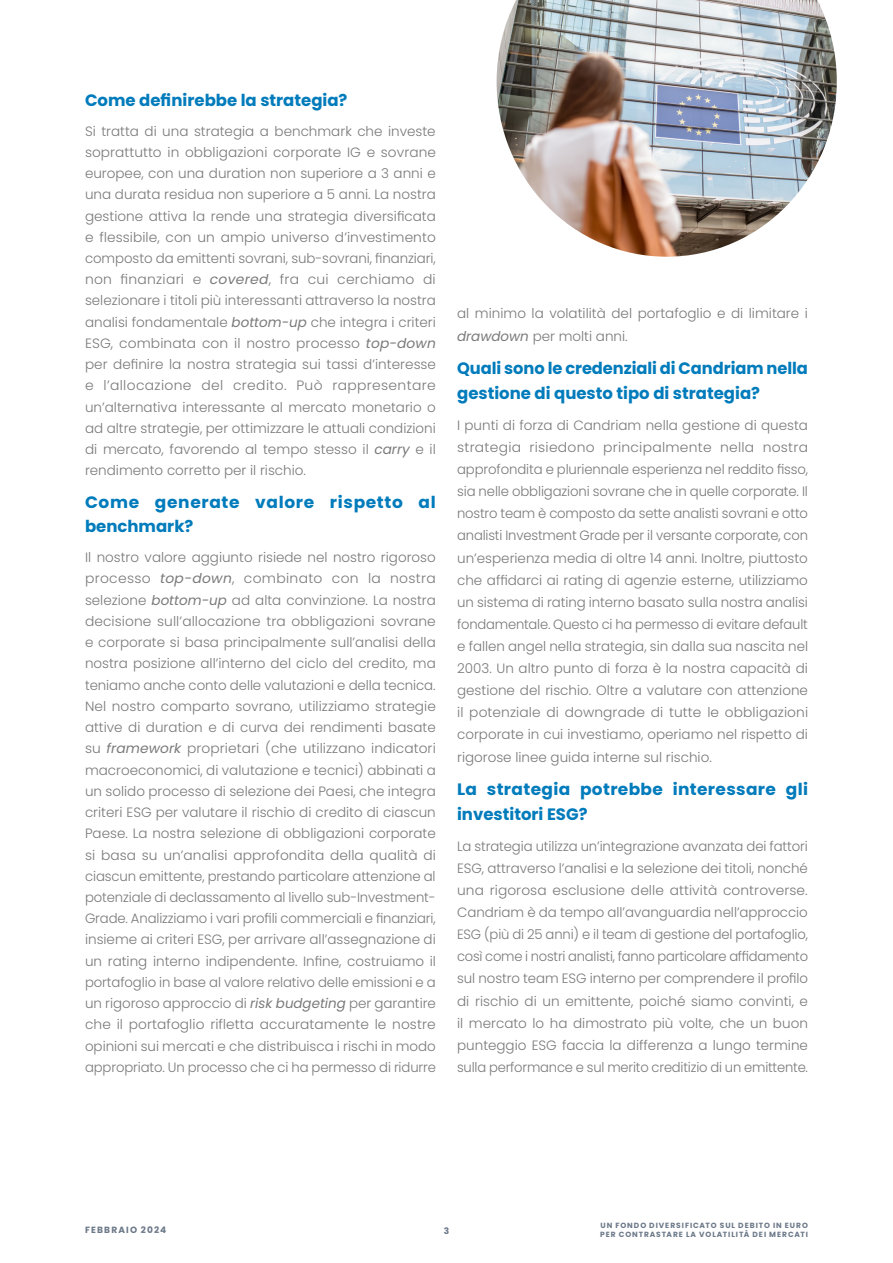
<style>
.page{position:relative;width:893px;height:1263px;background:#fff}
.page>*{position:absolute;margin:0;border:0;box-sizing:border-box;transform-origin:0 0}
.t1{font:700 16.5px/25px "Poppins";color:#007bbb}
.t2{font:700 16.5px/25px "Poppins";letter-spacing:.02em;color:#007bbb}
.t3{font:700 16.5px/24.3px "Poppins";letter-spacing:.04em;color:#007bbb}
.t4{font:300 13.5px/21.3px "Poppins";color:#7a7a7a;text-align:justify}
.t5{font:700 9px "Poppins";letter-spacing:.13em;color:#6b7888}
.t6{font:700 7.5px/9px "Poppins";letter-spacing:.125em;color:#6b7888}
.s1{font-weight:400;font-style:italic}
</style>
<div class="page">
<img style="left:497px;top:0;width:340px;height:257px">
<p class="t1" style="left:85px;top:88px;width:264px">Come definirebbe la strategia?</p>
<p class="t4" style="left:85px;top:120px;width:352px">Si tratta di una strategia a benchmark che investe soprattutto in obbligazioni corporate IG e sovrane europee, con una duration non superiore a 3 anni e una durata residua non superiore a 5 anni. La nostra gestione attiva la rende una strategia diversificata e flessibile, con un ampio universo d’investimento composto da emittenti sovrani, sub-sovrani, finanziari, non finanziari e <span class="s1">covered</span>, fra cui cerchiamo di selezionare i titoli più interessanti attraverso la nostra analisi fondamentale <span class="s1">bottom-up</span> che integra i criteri ESG, combinata con il nostro processo <span class="s1">top-down </span>per definire la nostra strategia sui tassi d’interesse e l’allocazione del credito. Può rappresentare un’alternativa interessante al mercato monetario o ad altre strategie, per ottimizzare le attuali condizioni di mercato, favorendo al tempo stesso il <span class="s1">carry</span> e il rendimento corretto per il rischio.</p>
<p class="t3" style="left:85px;top:490px;width:352px">Come generate valore rispetto al benchmark?</p>
<p class="t4" style="left:85px;top:547px;width:352px">Il nostro valore aggiunto risiede nel nostro rigoroso processo <span class="s1">top-down</span>, combinato con la nostra selezione <span class="s1">bottom-up</span> ad alta convinzione. La nostra decisione sull’allocazione tra obbligazioni sovrane e corporate si basa principalmente sull’analisi della nostra posizione all’interno del ciclo del credito, ma teniamo anche conto delle valutazioni e della tecnica.<br>Nel nostro comparto sovrano, utilizziamo strategie attive di duration e di curva dei rendimenti basate su <span class="s1">framework</span> proprietari (che utilizzano indicatori macroeconomici, di valutazione e tecnici) abbinati a un solido processo di selezione dei Paesi, che integra criteri ESG per valutare il rischio di credito di ciascun Paese. La nostra selezione di obbligazioni corporate si basa su un’analisi approfondita della qualità di ciascun emittente, prestando particolare attenzione al potenziale di declassamento al livello sub-Investment-Grade. Analizziamo i vari profili commerciali e finanziari, insieme ai criteri ESG, per arrivare all’assegnazione di un rating interno indipendente. Infine, costruiamo il portafoglio in base al valore relativo delle emissioni e a un rigoroso approccio di <span class="s1">risk budgeting</span> per garantire che il portafoglio rifletta accuratamente le nostre opinioni sui mercati e che distribuisca i rischi in modo appropriato. Un processo che ci ha permesso di ridurre</p>
<p class="t4" style="left:457px;top:303px;width:352px;line-height:22px">al minimo la volatilità del portafoglio e di limitare i <span class="s1">drawdown</span> per molti anni.</p>
<p class="t1" style="left:457px;top:356px;width:352px">Quali sono le credenziali di Candriam nella gestione di questo tipo di strategia?</p>
<p class="t4" style="left:457px;top:414px;width:353px;line-height:22px">I punti di forza di Candriam nella gestione di questa strategia risiedono principalmente nella nostra approfondita e pluriennale esperienza nel reddito fisso, sia nelle obbligazioni sovrane che in quelle corporate. Il nostro team è composto da sette analisti sovrani e otto analisti Investment Grade per il versante corporate, con un’esperienza media di oltre 14 anni. Inoltre, piuttosto che affidarci ai rating di agenzie esterne, utilizziamo un sistema di rating interno basato sulla nostra analisi fondamentale. Questo ci ha permesso di evitare default e fallen angel nella strategia, sin dalla sua nascita nel 2003. Un altro punto di forza è la nostra capacità di gestione del rischio. Oltre a valutare con attenzione il potenziale di downgrade di tutte le obbligazioni corporate in cui investiamo, operiamo nel rispetto di rigorose linee guida interne sul rischio.</p>
<p class="t2" style="left:457px;top:777px;width:352px">La strategia potrebbe interessare gli investitori ESG?</p>
<p class="t4" style="left:457px;top:835px;width:353px;line-height:22px">La strategia utilizza un’integrazione avanzata dei fattori ESG, attraverso l’analisi e la selezione dei titoli, nonché una rigorosa esclusione delle attività controverse.<br>Candriam è da tempo all’avanguardia nell’approccio ESG (più di 25 anni) e il team di gestione del portafoglio, così come i nostri analisti, fanno particolare affidamento sul nostro team ESG interno per comprendere il profilo di rischio di un emittente, poiché siamo convinti, e il mercato lo ha dimostrato più volte, che un buon punteggio ESG faccia la differenza a lungo termine sulla performance e sul merito creditizio di un emittente.</p>
<p class="t5" style="left:85px;top:1224px;width:83px">FEBBRAIO 2024</p>
<p class="t5" style="left:444px;top:1225px;width:7px">3</p>
<p class="t6" style="left:600px;top:1221px;width:209px">UN FONDO DIVERSIFICATO SUL DEBITO IN EURO<br>PER CONTRASTARE LA VOLATILITÀ DEI MERCATI</p>
</div>
